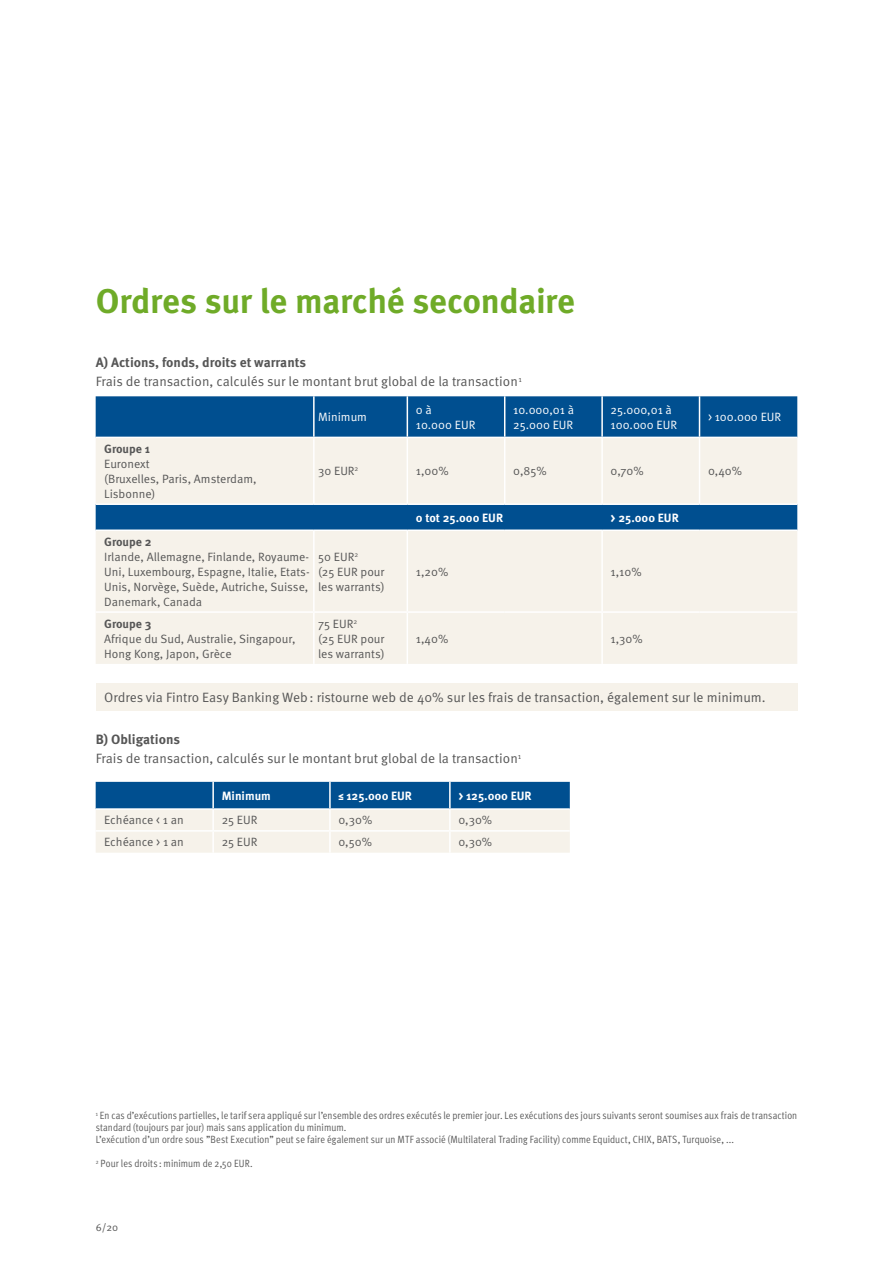
<style>
.page{position:relative;width:893px;height:1263px;background:#fff}
.page>*{position:absolute;margin:0;border:0;box-sizing:border-box;transform-origin:0 0}
.t1{font:700 34.5px "Meta OT";letter-spacing:-.01em;color:#6fab28}
.t2{font:13.5px "Meta OT Norm";color:#565656}
.t3{font:700 13.5px "Meta OT";color:#565656}
.t4{font:12px/15px "Meta OT Norm";color:#565656}
.t5{font:12px/15px "Meta OT Norm";color:#fff}
.t6{font:700 12px "Meta OT";color:#fff}
.t7{font:700 12px "Meta OT";color:#565656}
.t8{font:10.5px/12px "Meta OT Cond Norm";letter-spacing:.005em;color:#565656}
.t9{font:10.5px "Meta OT Norm";color:#565656}
</style>
<div class="page">
<div style="left:96px;top:396px;width:701px;height:41px;background:#004f90"></div>
<svg style="left:96px;top:438px;width:701px;height:226px;background:#dbe0e0"></svg>
<hr style="left:313px;top:396px;width:2px;height:41px;background:#fff">
<hr style="left:407px;top:396px;width:1px;height:41px;background:#fff">
<hr style="left:504px;top:396px;width:1px;height:41px;background:#fff">
<hr style="left:601px;top:396px;width:2px;height:41px;background:#fff">
<hr style="left:699px;top:396px;width:1px;height:41px;background:#fff">
<hr style="left:96px;top:503px;width:218px;height:2px;background:#fff">
<hr style="left:314px;top:503px;width:93px;height:2px;background:#fff">
<hr style="left:407px;top:503px;width:98px;height:2px;background:#fff">
<hr style="left:505px;top:503px;width:97px;height:2px;background:#fff">
<hr style="left:602px;top:503px;width:97px;height:2px;background:#fff">
<hr style="left:699px;top:503px;width:98px;height:2px;background:#fff">
<hr style="left:96px;top:529px;width:218px;height:2px;background:#fff">
<hr style="left:314px;top:529px;width:93px;height:2px;background:#fff">
<hr style="left:407px;top:529px;width:98px;height:2px;background:#fff">
<hr style="left:505px;top:529px;width:97px;height:2px;background:#fff">
<hr style="left:602px;top:529px;width:97px;height:2px;background:#fff">
<hr style="left:699px;top:529px;width:98px;height:2px;background:#fff">
<hr style="left:313px;top:438px;width:2px;height:65px;background:#fff">
<hr style="left:407px;top:438px;width:1px;height:65px;background:#fff">
<hr style="left:504px;top:438px;width:1px;height:65px;background:#fff">
<hr style="left:601px;top:438px;width:2px;height:65px;background:#fff">
<hr style="left:699px;top:438px;width:1px;height:65px;background:#fff">
<hr style="left:313px;top:531px;width:2px;height:80px;background:#fff">
<hr style="left:407px;top:531px;width:1px;height:80px;background:#fff">
<hr style="left:601px;top:531px;width:2px;height:80px;background:#fff">
<hr style="left:96px;top:611px;width:218px;height:2px;background:#fff">
<hr style="left:314px;top:611px;width:93px;height:2px;background:#fff">
<hr style="left:313px;top:613px;width:2px;height:51px;background:#fff">
<hr style="left:407px;top:611px;width:98px;height:2px;background:#fff">
<hr style="left:407px;top:613px;width:1px;height:51px;background:#fff">
<hr style="left:505px;top:611px;width:97px;height:2px;background:#fff">
<hr style="left:602px;top:611px;width:97px;height:2px;background:#fff">
<hr style="left:601px;top:613px;width:2px;height:51px;background:#fff">
<hr style="left:699px;top:611px;width:98px;height:2px;background:#fff">
<div style="left:96px;top:683px;width:701px;height:27px;background:#f6f2ea"></div>
<svg style="left:96px;top:782px;width:474px;height:71px;background:#96b2c7"></svg>
<hr style="left:212px;top:810px;width:2px;height:20px;background:#fff">
<hr style="left:329px;top:810px;width:2px;height:20px;background:#fff">
<hr style="left:449px;top:810px;width:2px;height:20px;background:#fff">
<hr style="left:450px;top:830px;width:120px;height:2px;background:#fff">
<hr style="left:96px;top:830px;width:117px;height:2px;background:#fff">
<hr style="left:213px;top:830px;width:117px;height:2px;background:#fff">
<hr style="left:212px;top:832px;width:2px;height:21px;background:#fff">
<hr style="left:330px;top:830px;width:120px;height:2px;background:#fff">
<hr style="left:329px;top:832px;width:2px;height:21px;background:#fff">
<hr style="left:449px;top:832px;width:2px;height:21px;background:#fff">
<hr style="left:212px;top:782px;width:2px;height:26px;background:#fff">
<hr style="left:329px;top:782px;width:2px;height:26px;background:#fff">
<hr style="left:449px;top:782px;width:2px;height:26px;background:#fff">
<hr style="left:96px;top:808px;width:117px;height:2px;background:#fff">
<hr style="left:213px;top:808px;width:117px;height:2px;background:#fff">
<hr style="left:330px;top:808px;width:120px;height:2px;background:#fff">
<hr style="left:450px;top:808px;width:120px;height:2px;background:#fff">
<h1 class="t1" style="left:96px;top:279px;width:481px">Ordres sur le marché secondaire</h1>
<p class="t3" style="left:96px;top:353px;width:212px">A) Actions, fonds, droits et warrants</p>
<p class="t2" style="left:96px;top:373px;width:428px">Frais de transaction, calculés sur le montant brut global de la transaction<sup>1</sup></p>
<p class="t5" style="left:318px;top:410px;width:50px">Minimum</p>
<p class="t5" style="left:416px;top:402px;width:61px">0 à<br>10.000 EUR</p>
<p class="t5" style="left:513px;top:402px;width:62px">10.000,01 à<br>25.000 EUR</p>
<p class="t5" style="left:611px;top:402px;width:68px">25.000,01 à<br>100.000 EUR</p>
<p class="t5" style="left:708px;top:410px;width:75px">&gt; 100.000 EUR</p>
<p class="t7" style="left:104px;top:441px;width:47px">Groupe 1</p>
<p class="t4" style="left:104px;top:456px;width:154px">Euronext<br>(Bruxelles, Paris, Amsterdam,<br>Lisbonne)</p>
<p class="t4" style="left:318px;top:464px;width:42px">30 EUR<sup>2</sup></p>
<p class="t4" style="left:416px;top:464px;width:34px">1,00%</p>
<p class="t4" style="left:513px;top:464px;width:35px">0,85%</p>
<p class="t4" style="left:611px;top:464px;width:35px">0,70%</p>
<p class="t4" style="left:708px;top:464px;width:36px">0,40%</p>
<p class="t6" style="left:416px;top:510px;width:89px">0 tot 25.000 EUR</p>
<p class="t6" style="left:611px;top:510px;width:70px">&gt; 25.000 EUR</p>
<p class="t7" style="left:104px;top:534px;width:49px">Groupe 2</p>
<p class="t4" style="left:104px;top:549px;width:207px;text-align:justify">Irlande, Allemagne, Finlande, Royaume-Uni, Luxembourg, Espagne, Italie, Etats-Unis, Norvège, Suède, Autriche, Suisse, Danemark, Canada</p>
<p class="t4" style="left:318px;top:549px;width:68px">50 EUR<sup>2<br></sup>(25 EUR pour les warrants)</p>
<p class="t4" style="left:416px;top:564px;width:34px">1,20%</p>
<p class="t4" style="left:611px;top:564px;width:33px">1,10%</p>
<p class="t7" style="left:104px;top:616px;width:49px">Groupe 3</p>
<p class="t4" style="left:104px;top:631px;width:193px">Afrique du Sud, Australie, Singapour,<br>Hong Kong, Japon, Grèce</p>
<p class="t4" style="left:318px;top:616px;width:68px">75 EUR<sup>2<br></sup>(25 EUR pour les warrants)</p>
<p class="t4" style="left:416px;top:631px;width:34px">1,40%</p>
<p class="t4" style="left:611px;top:631px;width:34px">1,30%</p>
<p class="t2" style="left:104px;top:689px;width:663px">Ordres via Fintro Easy Banking Web: ristourne web de 40% sur les frais de transaction, également sur le minimum.</p>
<p class="t3" style="left:96px;top:730px;width:86px">B) Obligations</p>
<p class="t2" style="left:96px;top:750px;width:427px">Frais de transaction, calculés sur le montant brut global de la transaction<sup>1</sup></p>
<p class="t6" style="left:222px;top:788px;width:51px">Minimum</p>
<p class="t6" style="left:338px;top:788px;width:75px">≤ 125.000 EUR</p>
<p class="t6" style="left:458px;top:788px;width:75px">&gt; 125.000 EUR</p>
<p class="t4" style="left:104px;top:813px;width:81px">Echéance &lt; 1 an</p>
<p class="t4" style="left:222px;top:813px;width:37px">25 EUR</p>
<p class="t4" style="left:338px;top:813px;width:35px">0,30%</p>
<p class="t4" style="left:458px;top:813px;width:35px">0,30%</p>
<p class="t4" style="left:104px;top:835px;width:81px">Echéance &gt; 1 an</p>
<p class="t4" style="left:222px;top:835px;width:37px">25 EUR</p>
<p class="t4" style="left:338px;top:835px;width:35px">0,50%</p>
<p class="t4" style="left:458px;top:835px;width:35px">0,30%</p>
<p class="t8" style="left:96px;top:1109px;width:703px"><sup>1</sup> En cas d’exécutions partielles, le tarif sera appliqué sur l’ensemble des ordres exécutés le premier jour. Les exécutions des jours suivants seront soumises aux frais de transaction standard (toujours par jour) mais sans application du minimum.<br>L’exécution d’un ordre sous ”Best Execution” peut se faire également sur un MTF associé (Multilateral Trading Facility) comme Equiduct, CHIX, BATS, Turquoise, ...</p>
<p class="t8" style="left:96px;top:1157px;width:158px"><sup>2</sup> Pour les droits : minimum de 2,50 EUR.</p>
<p class="t9" style="left:96px;top:1220px;width:24px">6/20</p>
</div>
